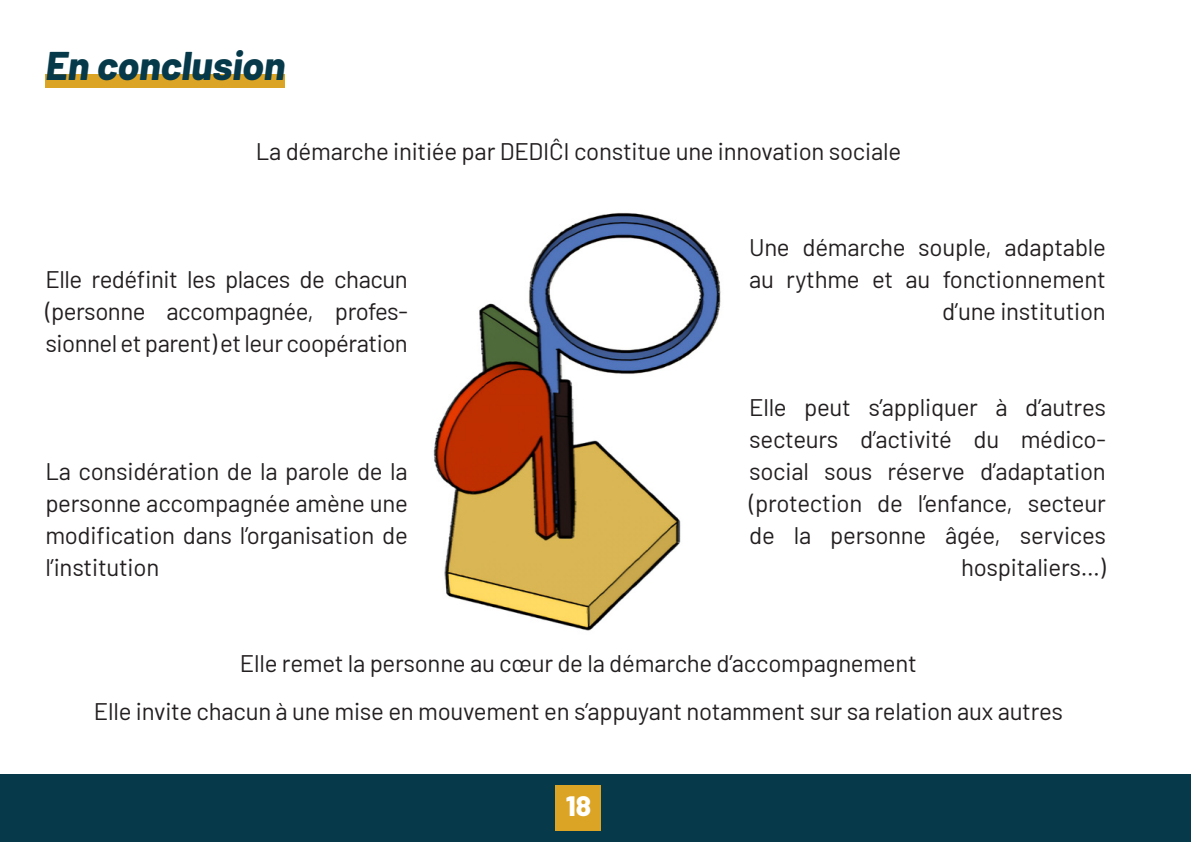
<style>
.page{position:relative;width:1191px;height:842px;background:#fff}
.page>*{position:absolute;margin:0;border:0;box-sizing:border-box;transform-origin:0 0}
.ST-T1{font:italic 800 40px "Barlow";color:#063a4a}
.t1{font:800 28px "Barlow";color:#fff}
.ST-Texte{font:24px/32px "Barlow";letter-spacing:-.01em;color:#231f20;text-align:justify}
</style>
<div class="page">
<div style="left:0;top:774px;width:1191px;height:68px;background:#063a4a"></div>
<div style="left:556px;top:785px;width:45px;height:46px;background:#dca425"></div>
<div style="left:45px;top:74px;width:240px;height:14px;background:#dca425"></div>
<img style="left:433px;top:212px;width:288px;height:419px">
<p class="ST-T1" style="left:45px;top:36px;width:241px">En conclusion</p>
<p class="ST-Texte" style="left:256px;top:134px;width:647px">La démarche initiée par DEDIĈI constitue une innovation sociale</p>
<p class="ST-Texte" style="left:45px;top:262px;width:364px">Elle redéfinit les places de chacun (personne accompagnée, profes&shy;sionnel et parent) et leur coopération</p>
<p class="ST-Texte" style="left:45px;top:454px;width:364px">La considération de la parole de la personne accompagnée amène une modification dans l’organisation de l’institution</p>
<p class="ST-Texte" style="left:749px;top:230px;width:358px;text-align:right">Une démarche souple, adaptable au rythme et au fonctionnement d’une institution</p>
<p class="ST-Texte" style="left:749px;top:390px;width:358px;text-align:right">Elle peut s’appliquer à d’autres secteurs d’activité du médico&shy;social sous réserve d’adaptation (protection de l’enfance, secteur de la personne âgée, services hospitaliers…)</p>
<p class="ST-Texte" style="left:240px;top:646px;width:678px">Elle remet la personne au cœur de la démarche d’accompagnement</p>
<p class="ST-Texte" style="left:94px;top:694px;width:970px">Elle invite chacun à une mise en mouvement en s’appuyant notamment sur sa relation aux autres</p>
<p class="t1" style="left:566px;top:785px;width:27px">18</p>
</div>
